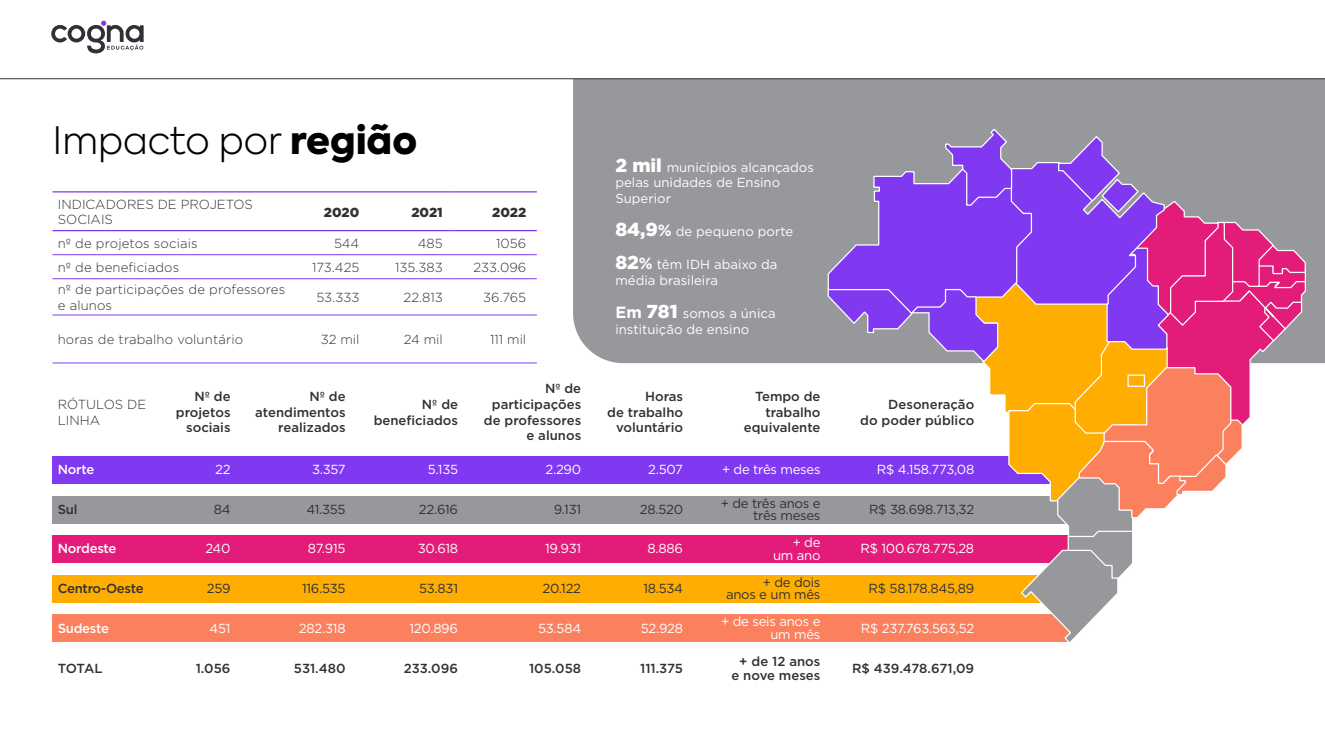
<style>
.page{position:relative;width:1325px;height:750px;background:#fff}
.page>*{position:absolute;margin:0;border:0;box-sizing:border-box;transform-origin:0 0}
.t1{font:300 37.5px "Axiforma";color:#000}
.t2{font:500 13.12px/15.8px "Gotham";color:#2f3136;text-align:right}
.t3{font:13.12px/15.6px "Gotham";color:#fff}
.t4{font:300 13.12px/15.8px "Gotham";color:#2f3136}
.t5{font:13.12px/12.5px "Gotham";letter-spacing:-.02em;color:#2f3136;text-align:right}
.t6{font:13.12px/12.5px "Gotham";letter-spacing:-.02em;color:#fff;text-align:right}
.t7{font:500 13.12px "Gotham";letter-spacing:-.02em;color:#fff}
.t8{font:13.12px "Gotham";letter-spacing:-.03em;color:#fff}
.t9{font:500 13.12px "Gotham";letter-spacing:-.02em;color:#2f3136}
.t10{font:900 13.12px "Gotham";color:#2f3136}
.s1{font-weight:900}
.s2{font-weight:900;font-size:18.75px}
.s3{font-weight:700;font-size:16.25px}
</style>
<div class="page">
<div style="left:573px;top:80px;width:752px;height:283px;background:#97989b"></div>
<div style="left:52px;top:456px;width:1017px;height:28px;background:#8038f0"></div>
<div style="left:52px;top:496px;width:1017px;height:27px;background:#97989b"></div>
<div style="left:52px;top:535px;width:1017px;height:28px;background:#e31c79"></div>
<div style="left:52px;top:575px;width:1017px;height:27px;background:#ffad01"></div>
<div style="left:52px;top:614px;width:1017px;height:28px;background:#fb805e"></div>
<hr style="left:52px;top:254px;width:243px;height:1px;background:#8038f0">
<hr style="left:295px;top:254px;width:75px;height:1px;background:#8038f0">
<hr style="left:370px;top:254px;width:83px;height:1px;background:#8038f0">
<hr style="left:453px;top:254px;width:84px;height:1px;background:#8038f0">
<hr style="left:52px;top:279px;width:243px;height:1px;background:#8038f0">
<hr style="left:295px;top:279px;width:75px;height:1px;background:#8038f0">
<hr style="left:370px;top:279px;width:83px;height:1px;background:#8038f0">
<hr style="left:453px;top:279px;width:84px;height:1px;background:#8038f0">
<hr style="left:52px;top:315px;width:243px;height:1px;background:#8038f0">
<hr style="left:295px;top:315px;width:75px;height:1px;background:#8038f0">
<hr style="left:370px;top:315px;width:83px;height:1px;background:#8038f0">
<hr style="left:453px;top:315px;width:84px;height:1px;background:#8038f0">
<hr style="left:52px;top:191px;width:243px;height:1px;background:#8038f0">
<hr style="left:52px;top:230px;width:243px;height:1px;background:#8038f0">
<hr style="left:295px;top:191px;width:75px;height:1px;background:#8038f0">
<hr style="left:370px;top:191px;width:83px;height:1px;background:#8038f0">
<hr style="left:453px;top:191px;width:84px;height:1px;background:#8038f0">
<hr style="left:295px;top:230px;width:75px;height:1px;background:#8038f0">
<hr style="left:370px;top:230px;width:83px;height:1px;background:#8038f0">
<hr style="left:453px;top:230px;width:84px;height:1px;background:#8038f0">
<hr style="left:52px;top:363px;width:243px;height:1px;background:#8038f0">
<hr style="left:295px;top:363px;width:75px;height:1px;background:#8038f0">
<hr style="left:370px;top:363px;width:83px;height:1px;background:#8038f0">
<hr style="left:453px;top:363px;width:84px;height:1px;background:#8038f0">
<svg style="left:827px;top:128px;width:480px;height:514px"></svg>
<svg style="left:51px;top:21px;width:93px;height:32px"></svg>
<hr style="left:0;top:79px;width:1325px;height:1px;background:#2f3136">
<h1 class="t1" style="left:52px;top:116px;width:366px">Impacto por <span class="s1">região</span></h1>
<p class="t4" style="left:58px;top:196px;width:197px">INDICADORES DE PROJETOS<br>SOCIAIS</p>
<p class="t10" style="left:324px;top:203px;width:37px">2020</p>
<p class="t10" style="left:411px;top:203px;width:33px">2021</p>
<p class="t10" style="left:492px;top:203px;width:36px">2022</p>
<p class="t4" style="left:58px;top:235px;width:141px">nº de projetos sociais</p>
<p class="t4" style="left:334px;top:235px;width:27px">544</p>
<p class="t4" style="left:418px;top:235px;width:26px">485</p>
<p class="t4" style="left:496px;top:235px;width:32px">1056</p>
<p class="t4" style="left:58px;top:259px;width:123px">nº de beneficiados</p>
<p class="t4" style="left:312px;top:259px;width:49px">173.425</p>
<p class="t4" style="left:395px;top:259px;width:49px">135.383</p>
<p class="t4" style="left:474px;top:259px;width:54px">233.096</p>
<p class="t4" style="left:58px;top:281px;width:229px">nº de participações de professores e alunos</p>
<p class="t4" style="left:316px;top:289px;width:44px">53.333</p>
<p class="t4" style="left:404px;top:289px;width:41px">22.813</p>
<p class="t4" style="left:483px;top:289px;width:44px">36.765</p>
<p class="t4" style="left:58px;top:331px;width:187px">horas de trabalho voluntário</p>
<p class="t4" style="left:321px;top:331px;width:40px">32 mil</p>
<p class="t4" style="left:404px;top:331px;width:41px">24 mil</p>
<p class="t4" style="left:490px;top:331px;width:38px">111 mil</p>
<p class="t3" style="left:615px;top:159px;width:200px"><span class="s2">2 mil</span> municípios alcançados pelas unidades de Ensino<br>Superior</p>
<p class="t3" style="left:615px;top:224px;width:179px"><span class="s2">84,9</span><span class="s3">%</span> de pequeno porte</p>
<p class="t3" style="left:615px;top:257px;width:163px"><span class="s2">82</span><span class="s3">%</span> têm IDH abaixo da média brasileira</p>
<p class="t3" style="left:615px;top:305px;width:162px"><span class="s3">Em</span> <span class="s2">781</span> somos a única instituição de ensino</p>
<p class="t4" style="left:58px;top:396px;width:90px">RÓTULOS DE<br>LINHA</p>
<p class="t2" style="left:176px;top:388px;width:56px">Nº de projetos sociais</p>
<p class="t2" style="left:255px;top:388px;width:92px">Nº de atendimentos realizados</p>
<p class="t2" style="left:374px;top:396px;width:86px">Nº de beneficiados</p>
<p class="t2" style="left:484px;top:380px;width:99px">Nº de participações de professores e alunos</p>
<p class="t2" style="left:607px;top:388px;width:77px">Horas<br>de trabalho voluntário</p>
<p class="t2" style="left:744px;top:388px;width:78px">Tempo de trabalho equivalente</p>
<p class="t2" style="left:860px;top:396px;width:116px">Desoneração<br>do poder público</p>
<p class="t7" style="left:58px;top:461px;width:38px">Norte</p>
<p class="t3" style="left:215px;top:462px;width:17px">22</p>
<p class="t3" style="left:312px;top:462px;width:35px">3.357</p>
<p class="t3" style="left:428px;top:462px;width:32px">5.135</p>
<p class="t3" style="left:545px;top:462px;width:37px">2.290</p>
<p class="t3" style="left:648px;top:462px;width:36px">2.507</p>
<p class="t6" style="left:722px;top:463px;width:100px">+ de três meses</p>
<p class="t3" style="left:877px;top:462px;width:99px">R$ 4.158.773,08</p>
<p class="t2" style="left:58px;top:501px;width:21px">Sul</p>
<p class="t5" style="left:214px;top:503px;width:18px">84</p>
<p class="t5" style="left:306px;top:503px;width:41px">41.355</p>
<p class="t5" style="left:419px;top:503px;width:41px">22.616</p>
<p class="t5" style="left:554px;top:503px;width:29px">9.131</p>
<p class="t5" style="left:640px;top:503px;width:45px">28.520</p>
<p class="t5" style="left:721px;top:496px;width:101px">+ de três anos e três meses</p>
<p class="t5" style="left:869px;top:503px;width:107px">R$ 38.698.713,32</p>
<p class="t7" style="left:58px;top:540px;width:60px">Nordeste</p>
<p class="t3" style="left:205px;top:541px;width:27px">240</p>
<p class="t3" style="left:308px;top:541px;width:39px">87.915</p>
<p class="t3" style="left:418px;top:541px;width:42px">30.618</p>
<p class="t3" style="left:545px;top:541px;width:38px">19.931</p>
<p class="t3" style="left:648px;top:541px;width:37px">8.886</p>
<p class="t3" style="left:773px;top:536px;width:49px;line-height:12.5px;text-align:right">+ de um ano</p>
<p class="t6" style="left:860px;top:542px;width:115px">R$ 100.678.775,28</p>
<p class="t9" style="left:58px;top:580px;width:87px">Centro-Oeste</p>
<p class="t5" style="left:207px;top:582px;width:25px">259</p>
<p class="t5" style="left:302px;top:582px;width:45px">116.535</p>
<p class="t5" style="left:419px;top:582px;width:40px">53.831</p>
<p class="t5" style="left:543px;top:582px;width:40px">20.122</p>
<p class="t5" style="left:643px;top:582px;width:41px">18.534</p>
<p class="t5" style="left:726px;top:576px;width:96px">+ de dois<br>anos e um mês</p>
<p class="t5" style="left:869px;top:582px;width:107px">R$ 58.178.845,89</p>
<p class="t7" style="left:58px;top:619px;width:53px">Sudeste</p>
<p class="t3" style="left:210px;top:620px;width:23px">451</p>
<p class="t3" style="left:299px;top:620px;width:48px">282.318</p>
<p class="t3" style="left:409px;top:620px;width:50px">120.896</p>
<p class="t3" style="left:538px;top:620px;width:45px">53.584</p>
<p class="t3" style="left:641px;top:620px;width:44px">52.928</p>
<p class="t6" style="left:721px;top:615px;width:101px">+ de seis anos e um mês</p>
<p class="t8" style="left:861px;top:620px;width:115px">R$ 237.763.563,52</p>
<p class="t2" style="left:58px;top:660px;width:47px">TOTAL</p>
<p class="t2" style="left:196px;top:660px;width:36px">1.056</p>
<p class="t2" style="left:294px;top:660px;width:53px">531.480</p>
<p class="t2" style="left:404px;top:660px;width:56px">233.096</p>
<p class="t2" style="left:529px;top:660px;width:54px">105.058</p>
<p class="t2" style="left:640px;top:660px;width:44px">111.375</p>
<p class="t2" style="left:731px;top:655px;width:90px;line-height:13.8px;text-align:center">+ de 12 anos e nove meses</p>
<p class="t2" style="left:852px;top:660px;width:124px">R$ 439.478.671,09</p>
</div>
